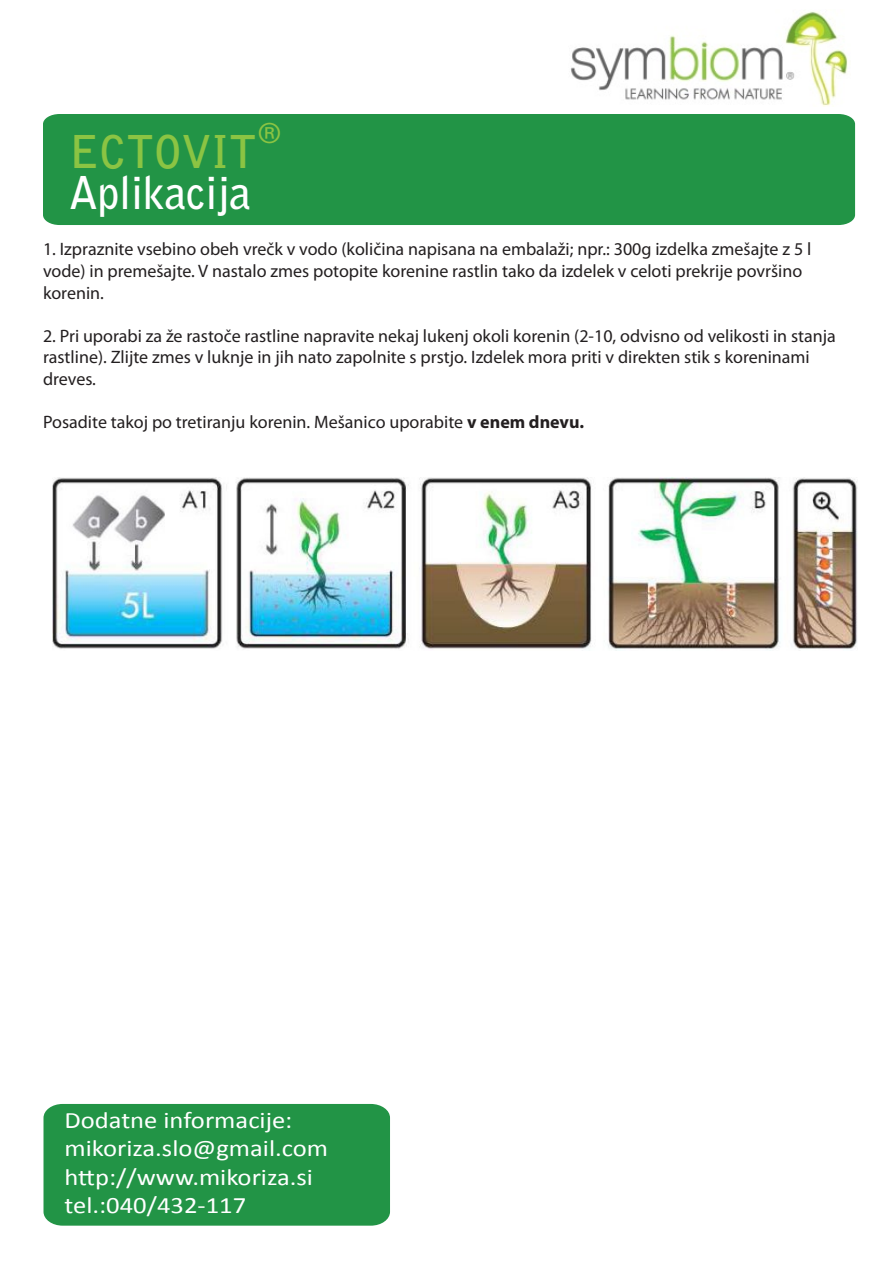
<style>
.page{position:relative;width:893px;height:1263px;background:#fff}
.page>*{position:absolute;margin:0;border:0;box-sizing:border-box;transform-origin:0 0}
.t1{font:700 45px "Bell Gothic Std";color:#fff;scale:.96 1}
.t2{font:700 45px "Bell Gothic Std";color:#8bc443}
.t3{font:700 28.5px "Bell Gothic Std";color:#8bc443}
.t4{font:23.55px/28.2px "Calibri";color:#fff;scale:1.13 1}
.t5{font:18px/21.6px "Myriad Pro";color:#231f20}
.s1{font-weight:700}
</style>
<div class="page">
<div style="left:43px;top:114px;width:812px;height:111px;background:#229446"></div>
<img style="left:570px;top:11px;width:278px;height:96px">
<div style="left:44px;top:1104px;width:346px;height:122px;background:#229446"></div>
<img style="left:52px;top:478px;width:805px;height:172px">
<h2 class="t3" style="left:258px;top:115px;width:24px">®</h2>
<h1 class="t2" style="left:69px;top:125px;width:189px">ECTOVIT</h1>
<h1 class="t1" style="left:69px;top:165px;width:191px">Aplikacija</h1>
<p class="t5" style="left:43px;top:238px;width:770px">1. Izpraznite vsebino obeh vrečk v vodo (količina napisana na embalaži; npr.: 300g izdelka zmešajte z 5 l vode) in premešajte. V nastalo zmes potopite korenine rastlin tako da izdelek v celoti prekrije površino korenin.</p>
<p class="t5" style="left:43px;top:325px;width:794px">2. Pri uporabi za že rastoče rastline napravite nekaj lukenj okoli korenin (2-10, odvisno od velikosti in stanja rastline). Zlijte zmes v luknje in jih nato zapolnite s prstjo. Izdelek mora priti v direkten stik s koreninami dreves.</p>
<p class="t5" style="left:43px;top:411px;width:543px">Posadite takoj po tretiranju korenin. Mešanico uporabite <span class="s1">v enem dnevu.</span></p>
<h3 class="t4" style="left:64px;top:1106px;width:235px">Dodatne informacije: mikoriza.slo@gmail.com http://www.mikoriza.si tel.:040/432-117</h3>
</div>
